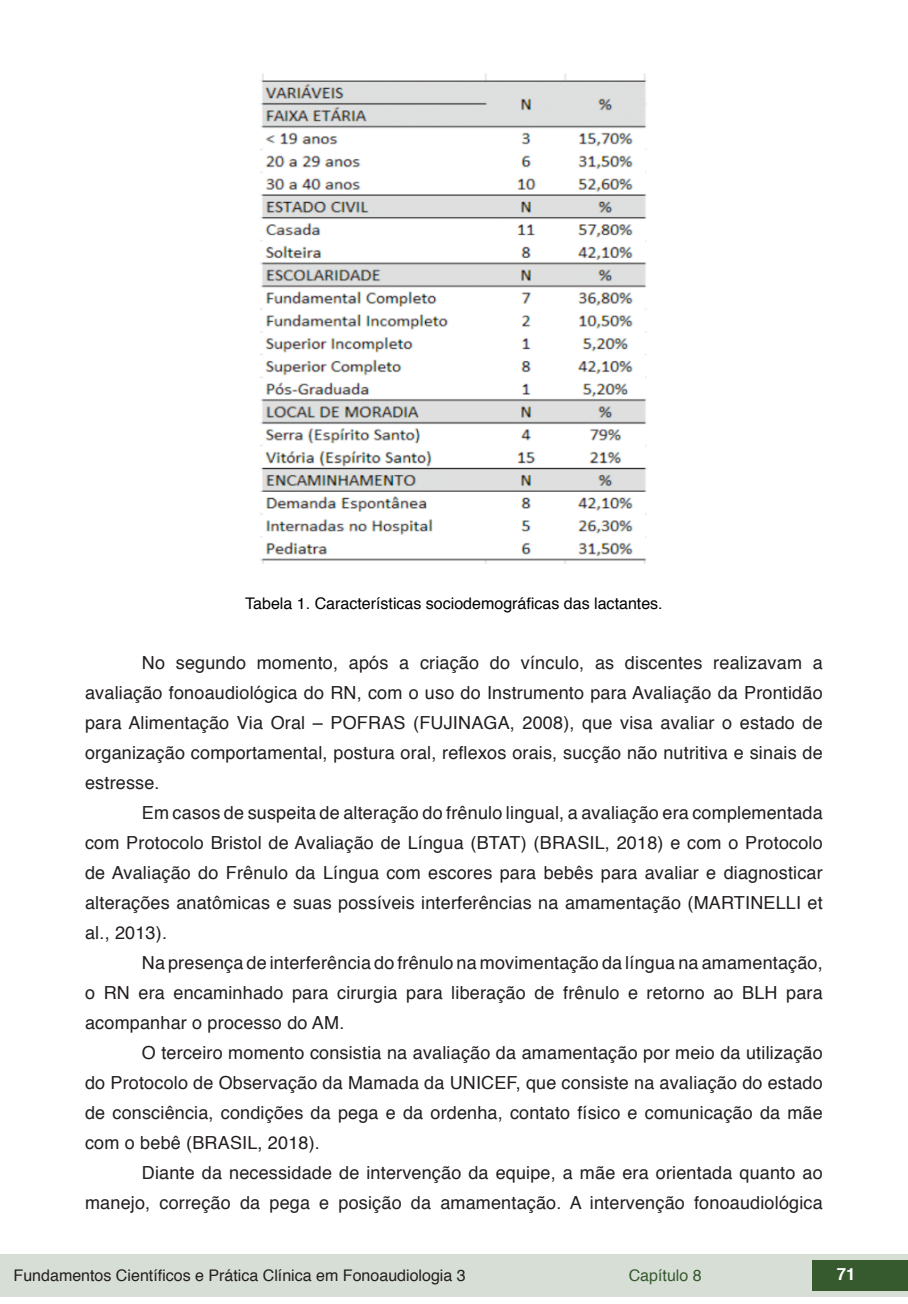
<style>
.page{position:relative;width:908px;height:1304px;background:#fff}
.page>*{position:absolute;margin:0;border:0;box-sizing:border-box;transform-origin:0 0}
.txt{font:18px/30px "Helvetica";letter-spacing:.01em;color:#231f20;text-align:justify}
.t1{font:700 16.8px "Helvetica";color:#fff}
.t2{font:16px "Helvetica";color:#231f20}
.info_tab_graf_imag{font:16px "Helvetica";color:#000}
.t3{font:16px "Helvetica";color:#36592e}
</style>
<div class="page">
<div style="left:0;top:1254px;width:906px;height:43px;background:#d7ded5"></div>
<div style="left:812px;top:1261px;width:95px;height:30px;background:#36592e"></div>
<img style="left:260px;top:74px;width:387px;height:490px">
<p class="info_tab_graf_imag" style="left:245px;top:591px;width:419px">Tabela 1. Características sociodemográficas das lactantes.</p>
<p class="txt" style="left:85px;top:648px;width:738px;text-indent:57px">No segundo momento, após a criação do vínculo, as discentes realizavam a avaliação fonoaudiológica do RN, com o uso do Instrumento para Avaliação da Prontidão para Alimentação Via Oral – POFRAS (FUJINAGA, 2008), que visa avaliar o estado de organização comportamental, postura oral, reflexos orais, sucção não nutritiva e sinais de estresse.</p>
<p class="txt" style="left:85px;top:798px;width:738px;text-indent:57px">Em casos de suspeita de alteração do frênulo lingual, a avaliação era complementada com Protocolo Bristol de Avaliação de Língua (BTAT) (BRASIL, 2018) e com o Protocolo de Avaliação do Frênulo da Língua com escores para bebês para avaliar e diagnosticar alterações anatômicas e suas possíveis interferências na amamentação (MARTINELLI et al., 2013).</p>
<p class="txt" style="left:85px;top:948px;width:738px;text-indent:57px">Na presença de interferência do frênulo na movimentação da língua na amamentação, o RN era encaminhado para cirurgia para liberação de frênulo e retorno ao BLH para acompanhar o processo do AM.</p>
<p class="txt" style="left:85px;top:1038px;width:738px;text-indent:57px">O terceiro momento consistia na avaliação da amamentação por meio da utilização do Protocolo de Observação da Mamada da UNICEF, que consiste na avaliação do estado de consciência, condições da pega e da ordenha, contato físico e comunicação da mãe com o bebê (BRASIL, 2018).</p>
<p class="txt" style="left:85px;top:1158px;width:738px;text-align:right">Diante da necessidade de intervenção da equipe, a mãe era orientada quanto ao manejo, correção da pega e posição da amamentação. A intervenção fonoaudiológica</p>
<p class="t2" style="left:14px;top:1263px;width:453px">Fundamentos Científicos e Prática Clínica em Fonoaudiologia 3</p>
<p class="t3" style="left:628px;top:1263px;width:74px">Capítulo 8</p>
<p class="t1" style="left:836px;top:1261px;width:20px">71</p>
</div>
